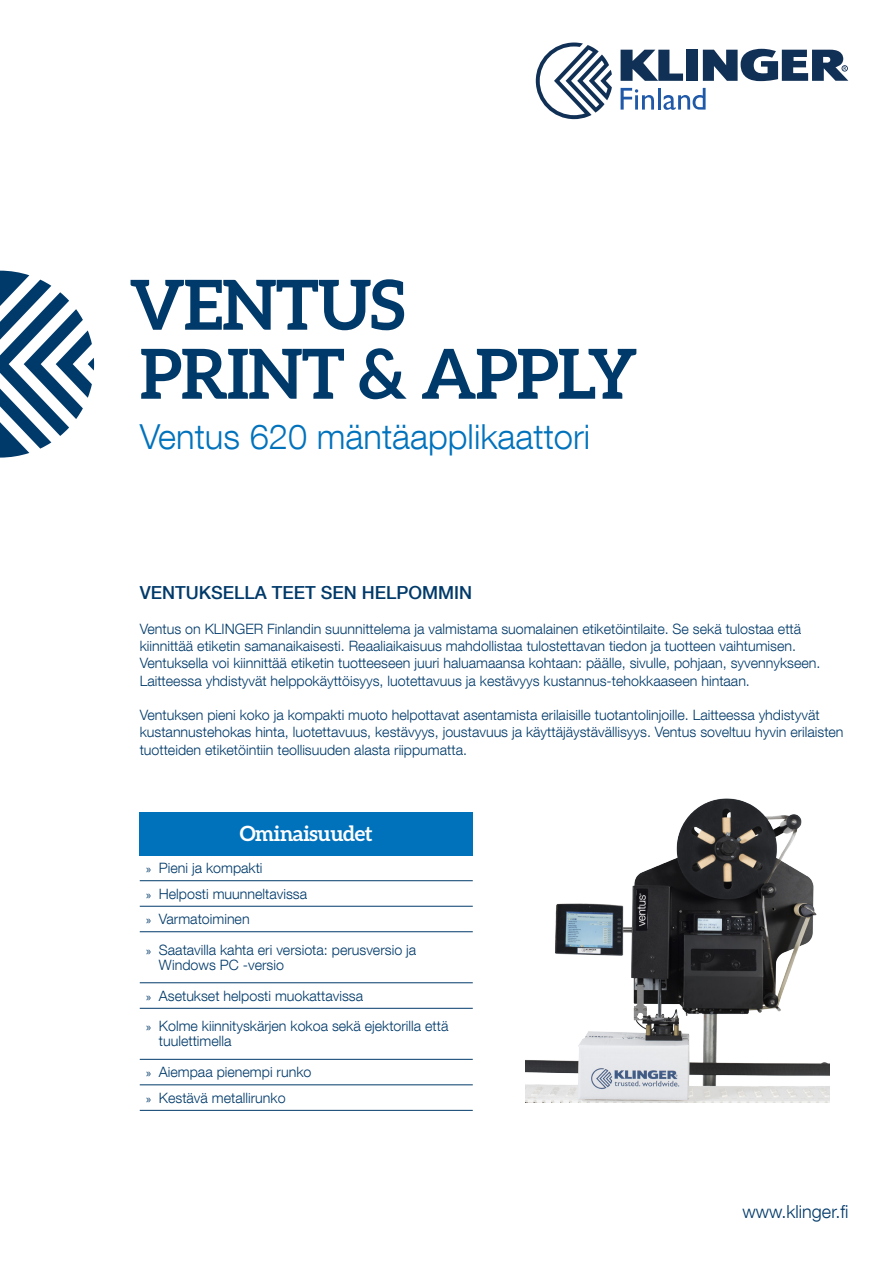
<style>
.page{position:relative;width:893px;height:1263px;background:#fff}
.page>*{position:absolute;margin:0;border:0;box-sizing:border-box;transform-origin:0 0}
.t1{font:700 69px "Aleo";letter-spacing:-.02em;color:#003a6a}
.t2{font:300 34.5px "Helvetica Neue LT Com";color:#0072bc}
.Taulukko_-_otsikko{font:700 21px "Aleo";letter-spacing:-.02em;color:#fff}
.t3{font:500 18px "Helvetica Neue LT Com";color:#003a6a}
.t4{font:300 18px "Helvetica Neue LT Com";color:#003a6a}
.Leipäteksti{font:300 14.25px/17.2px "Helvetica Neue LT Com";color:#003a6a}
.s1{font-family:"Myriad Pro";font-weight:400;font-size:12px}
</style>
<div class="page">
<img style="left:526px;top:798px;width:304px;height:304px">
<div style="left:140px;top:812px;width:333px;height:43px;background:#0072bc"></div>
<hr style="left:140px;top:1008px;width:333px;height:1px;background:#003a6a">
<hr style="left:140px;top:1059px;width:333px;height:1px;background:#003a6a">
<hr style="left:140px;top:1084px;width:333px;height:1px;background:#003a6a">
<hr style="left:140px;top:1110px;width:333px;height:1px;background:#003a6a">
<hr style="left:140px;top:880px;width:333px;height:1px;background:#003a6a">
<hr style="left:140px;top:906px;width:333px;height:1px;background:#003a6a">
<hr style="left:140px;top:931px;width:333px;height:1px;background:#003a6a">
<hr style="left:140px;top:982px;width:333px;height:1px;background:#003a6a">
<svg style="left:0;top:271px;width:94px;height:187px"></svg>
<div style="left:686px;top:50px;width:11px;height:31px;background:#113056"></div>
<svg style="left:621px;top:50px;width:62px;height:31px"></svg>
<svg style="left:703px;top:49px;width:145px;height:32px"></svg>
<svg style="left:536px;top:43px;width:76px;height:76px"></svg>
<svg style="left:621px;top:88px;width:33px;height:22px"></svg>
<hr style="left:658px;top:88px;width:2px;height:22px;background:#2059a8">
<svg style="left:663px;top:88px;width:43px;height:22px"></svg>
<p class="t1" style="left:129px;top:265px;width:277px">VENTUS</p>
<p class="t1" style="left:140px;top:334px;width:499px">PRINT &amp; APPLY</p>
<p class="t2" style="left:140px;top:415px;width:452px">Ventus 620 mäntäapplikaattori</p>
<p class="t3" style="left:140px;top:582px;width:334px">VENTUKSELLA TEET SEN HELPOMMIN</p>
<p class="Leipäteksti" style="left:140px;top:620px;width:682px">Ventus on KLINGER Finlandin suunnittelema ja valmistama suomalainen etiketöintilaite. Se sekä tulostaa että kiinnittää etiketin samanaikaisesti. Reaaliaikaisuus mahdollistaa tulostettavan tiedon ja tuotteen vaihtumisen.<br>Ventuksella voi kiinnittää etiketin tuotteeseen juuri haluamaansa kohtaan: päälle, sivulle, pohjaan, syvennykseen.<br>Laitteessa yhdistyvät helppokäyttöisyys, luotettavuus ja kestävyys kustannus-tehokkaaseen hintaan.</p>
<p class="Leipäteksti" style="left:140px;top:706px;width:705px">Ventuksen pieni koko ja kompakti muoto helpottavat asentamista erilaisille tuotantolinjoille. Laitteessa yhdistyvät kustannustehokas hinta, luotettavuus, kestävyys, joustavuus ja käyttäjäystävällisyys. Ventus soveltuu hyvin erilaisten tuotteiden etiketöintiin teollisuuden alasta riippumatta.</p>
<p class="Taulukko_-_otsikko" style="left:240px;top:821px;width:135px">Ominaisuudet</p>
<p class="Leipäteksti" style="left:146px;top:859px;width:118px"><span class="s1">»</span> Pieni ja kompakti</p>
<p class="Leipäteksti" style="left:146px;top:884px;width:163px"><span class="s1">»</span> Helposti muunneltavissa</p>
<p class="Leipäteksti" style="left:146px;top:910px;width:105px"><span class="s1">»</span> Varmatoiminen</p>
<p class="Leipäteksti" style="left:159px;top:942px;width:259px;line-height:15px;text-indent:-13px"><span class="s1">»</span> Saatavilla kahta eri versiota: perusversio ja<br>Windows PC -versio</p>
<p class="Leipäteksti" style="left:146px;top:987px;width:219px"><span class="s1">»</span> Asetukset helposti muokattavissa</p>
<p class="Leipäteksti" style="left:159px;top:1018px;width:291px;line-height:15px;text-indent:-13px"><span class="s1">»</span> Kolme kiinnityskärjen kokoa sekä ejektorilla että tuulettimella</p>
<p class="Leipäteksti" style="left:146px;top:1063px;width:167px"><span class="s1">»</span> Aiempaa pienempi runko</p>
<p class="Leipäteksti" style="left:146px;top:1089px;width:141px"><span class="s1">»</span> Kestävä metallirunko</p>
<p class="t4" style="left:743px;top:1200px;width:107px">www.klinger.fi</p>
</div>
